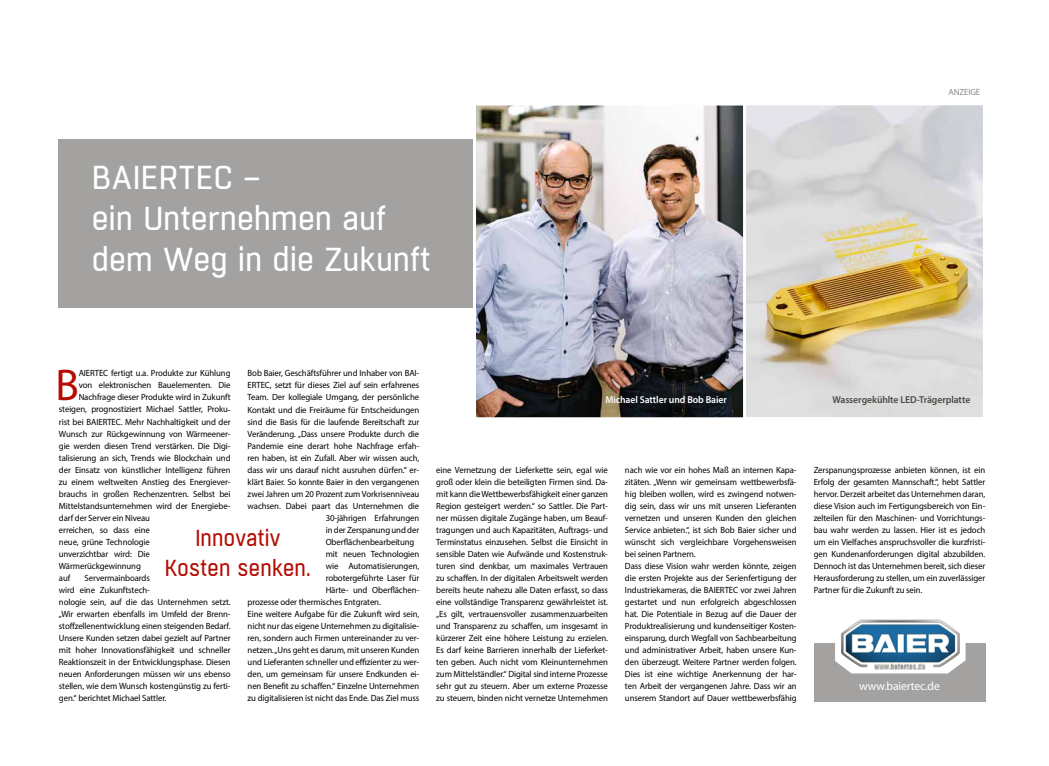
<style>
.page{position:relative;width:1049px;height:766px;background:#fff}
.page>*{position:absolute;margin:0;border:0;box-sizing:border-box;transform-origin:0 0}
.t1{font:44.6px "Myriad Pro";color:#b50b02}
.t2{font:33px/41px "Boxed";letter-spacing:-.02em;color:#fff}
.t3{font:23px/30px "Boxed";letter-spacing:-.015em;color:#b50b02;text-align:center;scale:.94 1}
.t4{font:12px "Myriad Pro";letter-spacing:-.01em;color:#fff}
.t5{font:600 10px "Myriad Pro";letter-spacing:-.01em;color:#4e4842}
.t6{font:600 10px "Myriad Pro";letter-spacing:-.005em;color:#fff}
.t7{font:9px/12px "Myriad Pro";letter-spacing:-.01em;color:#000}
.t8{font:9px "Myriad Pro";letter-spacing:-.01em;color:#8f8c89}
</style>
<div class="page">
<div style="left:814px;top:642px;width:172px;height:59px;background:#a4a2a1"></div>
<div style="left:59px;top:139px;width:450px;height:168px;background:#a4a2a1"></div>
<img style="left:477px;top:106px;width:266px;height:310px">
<div style="left:473px;top:102px;width:288px;height:318px;border:3px solid #fff"></div>
<img style="left:747px;top:106px;width:235px;height:310px">
<div style="left:743px;top:102px;width:243px;height:318px;border:3px solid #fff"></div>
<svg style="left:835px;top:642px;width:130px;height:23px"></svg>
<img style="left:839px;top:619px;width:121px;height:54px">
<h2 class="t2" style="left:91px;top:158px;width:340px">BAIERTEC –<br>ein Unternehmen auf dem Weg in die Zukunft</h2>
<p class="t8" style="left:948px;top:86px;width:33px">ANZEIGE</p>
<h1 class="t1" style="left:56px;top:358px;width:25px">B</h1>
<p class="t7" style="left:79px;top:367px;width:153px">AIERTEC fertigt u.a. Produkte zur Kühlung</p>
<p class="t7" style="left:248px;top:367px;width:173px">Bob Baier, Geschäftsführer und Inhaber von BAI-</p>
<p class="t7" style="left:248px;top:379px;width:173px">ERTEC, setzt für dieses Ziel auf sein erfahrenes</p>
<p class="t7" style="left:248px;top:391px;width:173px">Team. Der kollegiale Umgang, der persönliche</p>
<p class="t7" style="left:248px;top:403px;width:173px">Kontakt und die Freiräume für Entscheidungen</p>
<p class="t7" style="left:248px;top:415px;width:173px">sind die Basis für die laufende Bereitschaft zur</p>
<p class="t7" style="left:248px;top:427px;width:173px">Veränderung. „Dass unsere Produkte durch die</p>
<p class="t7" style="left:248px;top:439px;width:173px">Pandemie eine derart hohe Nachfrage erfah-</p>
<p class="t7" style="left:248px;top:451px;width:173px">ren haben, ist ein Zufall. Aber wir wissen auch,</p>
<p class="t7" style="left:248px;top:463px;width:173px">dass wir uns darauf nicht ausruhen dürfen.“ er-</p>
<p class="t7" style="left:248px;top:475px;width:173px">klärt Baier. So konnte Baier in den vergangenen</p>
<p class="t7" style="left:248px;top:487px;width:173px">zwei Jahren um 20 Prozent zum Vorkrisenniveau</p>
<p class="t7" style="left:248px;top:499px;width:173px">wachsen. Dabei paart das Unternehmen die</p>
<p class="t7" style="left:326px;top:511px;width:95px">30-jährigen Erfahrungen</p>
<p class="t7" style="left:326px;top:523px;width:95px">in der Zerspanung und der</p>
<p class="t7" style="left:326px;top:535px;width:90px">Oberflächenbearbeitung</p>
<p class="t7" style="left:326px;top:547px;width:95px">mit neuen Technologien</p>
<p class="t7" style="left:326px;top:559px;width:95px">wie Automatisierungen,</p>
<p class="t7" style="left:326px;top:571px;width:95px">robotergeführte Laser für</p>
<p class="t7" style="left:326px;top:583px;width:95px">Härte- und Oberflächen-</p>
<p class="t7" style="left:248px;top:595px;width:135px">prozesse oder thermisches Entgraten.</p>
<p class="t7" style="left:248px;top:607px;width:173px">Eine weitere Aufgabe für die Zukunft wird sein,</p>
<p class="t7" style="left:248px;top:619px;width:173px">nicht nur das eigene Unternehmen zu digitalisie-</p>
<p class="t7" style="left:248px;top:631px;width:173px">ren, sondern auch Firmen untereinander zu ver-</p>
<p class="t7" style="left:248px;top:643px;width:173px">netzen. „Uns geht es darum, mit unseren Kunden</p>
<p class="t7" style="left:248px;top:655px;width:173px">und Lieferanten schneller und effizienter zu wer-</p>
<p class="t7" style="left:248px;top:667px;width:173px">den, um gemeinsam für unsere Endkunden ei-</p>
<p class="t7" style="left:248px;top:679px;width:173px">nen Benefit zu schaffen.“ Einzelne Unternehmen</p>
<p class="t7" style="left:248px;top:691px;width:173px">zu digitalisieren ist nicht das Ende. Das Ziel muss</p>
<p class="t7" style="left:79px;top:379px;width:153px">von elektronischen Bauelementen. Die</p>
<p class="t7" style="left:79px;top:391px;width:153px">Nachfrage dieser Produkte wird in Zukunft</p>
<p class="t7" style="left:59px;top:403px;width:173px">steigen, prognostiziert Michael Sattler, Proku-</p>
<p class="t7" style="left:59px;top:415px;width:173px">rist bei BAIERTEC. Mehr Nachhaltigkeit und der</p>
<p class="t7" style="left:59px;top:427px;width:173px">Wunsch zur Rückgewinnung von Wärmeener-</p>
<p class="t7" style="left:59px;top:439px;width:173px">gie werden diesen Trend verstärken. Die Digi-</p>
<p class="t7" style="left:59px;top:451px;width:173px">talisierung an sich, Trends wie Blockchain und</p>
<p class="t7" style="left:59px;top:463px;width:173px">der Einsatz von künstlicher Intelligenz führen</p>
<p class="t7" style="left:59px;top:475px;width:173px">zu einem weltweiten Anstieg des Energiever-</p>
<p class="t7" style="left:59px;top:487px;width:173px">brauchs in großen Rechenzentren. Selbst bei</p>
<p class="t7" style="left:59px;top:499px;width:173px">Mittelstandsunternehmen wird der Energiebe-</p>
<p class="t7" style="left:59px;top:511px;width:92px">darf der Server ein Niveau</p>
<p class="t7" style="left:59px;top:523px;width:93px">erreichen, so dass eine</p>
<p class="t7" style="left:59px;top:535px;width:92px">neue, grüne Technologie</p>
<p class="t7" style="left:59px;top:547px;width:93px">unverzichtbar wird: Die</p>
<p class="t7" style="left:59px;top:559px;width:83px">Wärmerückgewinnung</p>
<p class="t7" style="left:59px;top:571px;width:13px">auf</p>
<h3 class="t3" style="left:164px;top:523px;width:158px">Innovativ<br>Kosten senken.</h3>
<p class="t7" style="left:59px;top:571px;width:173px;text-indent:26px">Servermainboards<br>wird eine Zukunftstech-<br>nologie sein, auf die das Unternehmen setzt. „Wir erwarten ebenfalls im Umfeld der Brenn&shy;stoffzellenentwicklung einen steigenden Bedarf.<br>Unsere Kunden setzen dabei gezielt auf Partner mit hoher Innovationsfähigkeit und schneller Reaktionszeit in der Entwicklungsphase. Diesen neuen Anforderungen müssen wir uns ebenso stellen, wie dem Wunsch kostengünstig zu ferti&shy;gen.“ berichtet Michael Sattler.</p>
<p class="t6" style="left:605px;top:393px;width:123px">Michael Sattler und Bob Baier</p>
<p class="t5" style="left:832px;top:393px;width:139px">Wassergekühlte LED-Trägerplatte</p>
<p class="t7" style="left:436px;top:463px;width:173px;text-align:justify">eine Vernetzung der Lieferkette sein, egal wie groß oder klein die beteiligten Firmen sind. Da&shy;mit kann die Wettbewerbsfähigkeit einer ganzen Region gesteigert werden.“ so Sattler. Die Part&shy;ner müssen digitale Zugänge haben, um Beauf&shy;tragungen und auch Kapazitäten, Auftrags- und Terminstatus einzusehen. Selbst die Einsicht in sensible Daten wie Aufwände und Kostenstruk&shy;turen sind denkbar, um maximales Vertrauen zu schaffen. In der digitalen Arbeitswelt werden bereits heute nahezu alle Daten erfasst, so dass eine vollständige Transparenz gewährleistet ist. „Es gilt, vertrauensvoller zusammenzuarbeiten und Transparenz zu schaffen, um insgesamt in kürzerer Zeit eine höhere Leistung zu erzielen.<br>Es darf keine Barrieren innerhalb der Lieferket&shy;ten geben. Auch nicht vom Kleinunternehmen zum Mittelständler.“ Digital sind interne Prozesse sehr gut zu steuern. Aber um externe Prozesse zu steuern, binden nicht vernetze Unternehmen</p>
<p class="t7" style="left:625px;top:463px;width:173px">nach wie vor ein hohes Maß an internen Kapa&shy;zitäten. „Wenn wir gemeinsam wettbewerbsfä&shy;hig bleiben wollen, wird es zwingend notwen&shy;dig sein, dass wir uns mit unseren Lieferanten vernetzen und unseren Kunden den gleichen Service anbieten.“, ist sich Bob Baier sicher und wünscht sich vergleichbare Vorgehensweisen bei seinen Partnern.<br>Dass diese Vision wahr werden könnte, zeigen die ersten Projekte aus der Serienfertigung der Industriekameras, die BAIERTEC vor zwei Jahren gestartet und nun erfolgreich abgeschlossen hat. Die Potentiale in Bezug auf die Dauer der Produktrealisierung und kundenseitiger Kosten&shy;einsparung, durch Wegfall von Sachbearbeitung und administrativer Arbeit, haben unsere Kun&shy;den überzeugt. Weitere Partner werden folgen.<br>Dies ist eine wichtige Anerkennung der har&shy;ten Arbeit der vergangenen Jahre. Dass wir an unserem Standort auf Dauer wettbewerbsfähig</p>
<p class="t7" style="left:814px;top:463px;width:173px;text-align:justify">Zerspanungsprozesse anbieten können, ist ein Erfolg der gesamten Mannschaft.“, hebt Sattler hervor. Derzeit arbeitet das Unternehmen daran, diese Vision auch im Fertigungsbereich von Ein&shy;zelteilen für den Maschinen- und Vorrichtungs&shy;bau wahr werden zu lassen. Hier ist es jedoch um ein Vielfaches anspruchsvoller die kurzfristi&shy;gen Kundenanforderungen digital abzubilden.<br>Dennoch ist das Unternehmen bereit, sich dieser Herausforderung zu stellen, um ein zuverlässiger Partner für die Zukunft zu sein.</p>
<h3 class="t4" style="left:859px;top:678px;width:82px">www.baiertec.de</h3>
</div>
